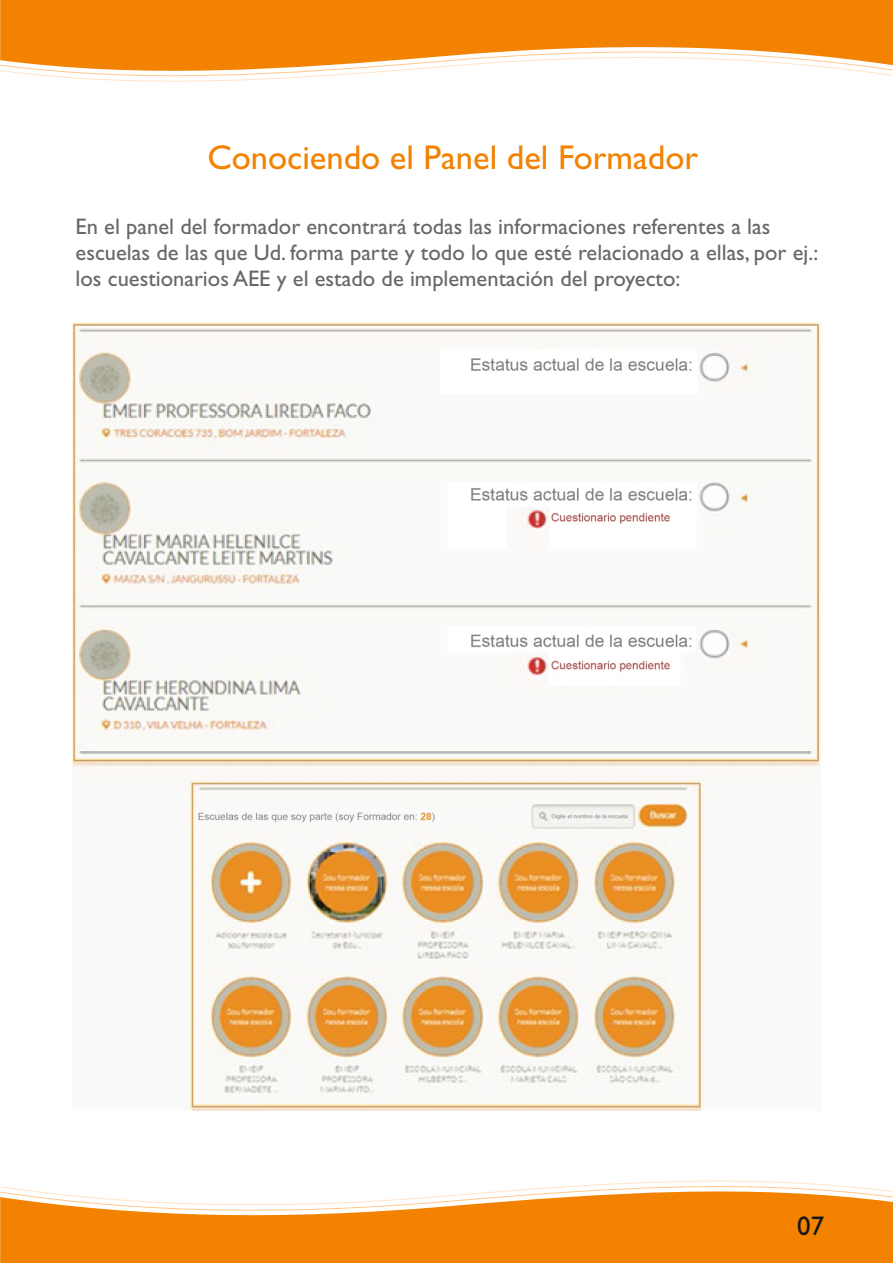
<style>
.page{position:relative;width:893px;height:1263px;background:#fff}
.page>*{position:absolute;margin:0;border:0;box-sizing:border-box;transform-origin:0 0}
.t1{font:34.5px "Gill Sans Std";color:#f28200}
.t2{font:27px "Gill Sans Std";color:#151616}
.t3{font:22.5px/26.1px "Gill Sans Std";color:#676767}
</style>
<div class="page">
<div style="left:0;top:0;width:893px;height:47px;background:#f28200"></div>
<svg style="left:0;top:47px;width:893px;height:35px"></svg>
<div style="left:0;top:1216px;width:893px;height:47px;background:#f28200"></div>
<svg style="left:0;top:1180px;width:893px;height:36px"></svg>
<img style="left:72px;top:323px;width:748px;height:788px">
<h1 class="t1" style="left:207px;top:145px;width:492px">Conociendo el Panel del Formador</h1>
<p class="t3" style="left:76px;top:217px;width:744px">En el panel del formador encontrará todas las informaciones referentes a las escuelas de las que Ud. forma parte y todo lo que esté relacionado a ellas, por ej.: los cuestionarios AEE y el estado de implementación del proyecto:</p>
<p class="t2" style="left:797px;top:1217px;width:28px">07</p>
</div>
